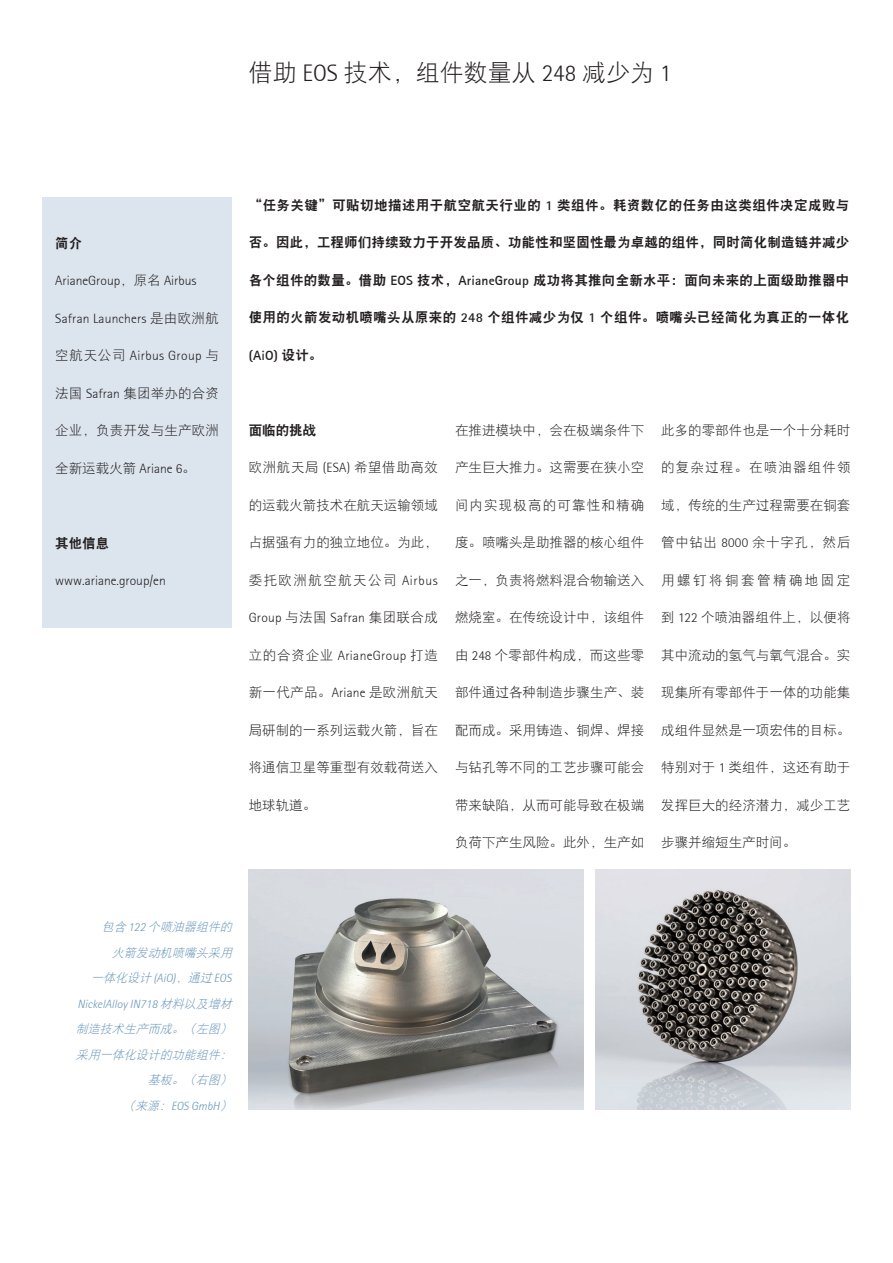
<style>
.page{position:relative;width:893px;height:1263px;background:#fff}
.page>*{position:absolute;margin:0;border:0;box-sizing:border-box;transform-origin:0 0}
.t1{font:24px "DF Hei W3";color:#231f20}
.t2{font:13.5px "DF Hei W3";color:#231f20}
.t3{font:13.5px "DF Hei W9";letter-spacing:.02em;color:#231f20}
.t4{font:13.5px "Rotis San Ser T Ligh";letter-spacing:.01em;color:#231f20}
.t5{font:13.5px "DF Hei W3";letter-spacing:.045em;color:#231f20}
.t6{font:13.5px "DF Hei W3";letter-spacing:.085em;color:#231f20}
.t7{font:13.5px "DF Hei W3";letter-spacing:.025em;color:#231f20}
.t8{font:13.5px "DF Hei W3";letter-spacing:.105em;color:#231f20}
.t9{font:13.5px "DF Hei W3";letter-spacing:.185em;color:#231f20}
.t10{font:700 13.5px "Rotis San Ser T";color:#231f20}
.t11{font:italic 12px/25.5px "DF Hei W3";color:#6898bb;text-align:right}
.t12{font:12px "Rotis San Ser T Ligh Ital";color:#6898bb}
.s1{font-family:"Rotis San Ser T Ligh"}
.s2{font-family:"DF Hei W3"}
.s3{font-family:"Rotis San Ser T";font-weight:700}
.s4{font-family:"DF Hei W9";font-weight:400}
.s5{font-family:"Rotis San Ser T Ligh Ital";font-style:normal}
.s6{font-family:"DF Hei W3";font-style:italic}
</style>
<div class="page">
<img style="left:249px;top:869px;width:334px;height:240px">
<img style="left:595px;top:869px;width:255px;height:241px">
<div style="left:43px;top:197px;width:189px;height:430px;background:#dce5ee"></div>
<h1 class="t1" style="left:249px;top:61px;width:424px">借助 <span class="s1">EOS</span> 技术，组件数量从 <span class="s1">248</span> 减少为 <span class="s1">1</span></h1>
<p class="t3" style="left:55px;top:236px;width:28px">简介</p>
<p class="t4" style="left:55px;top:272px;width:143px">ArianeGroup<span class="s2">，原名</span> Airbus</p>
<p class="t4" style="left:55px;top:310px;width:165px">Safran Launchers <span class="s2">是由欧洲航</span></p>
<p class="t4" style="left:55px;top:347px;width:165px"><span class="s2">空航天公司</span> Airbus Group <span class="s2">与</span></p>
<p class="t2" style="left:55px;top:386px;width:165px">法国 <span class="s1">Safran</span> 集团举办的合资</p>
<p class="t2" style="left:55px;top:424px;width:165px">企业，负责开发与生产欧洲</p>
<p class="t2" style="left:55px;top:461px;width:142px">全新运载火箭 <span class="s1">Ariane 6</span>。</p>
<p class="t3" style="left:55px;top:536px;width:56px">其他信息</p>
<p class="t4" style="left:55px;top:572px;width:112px">www.ariane.group/en</p>
<p class="t3" style="left:249px;top:198px;width:602px">“任务关键”可贴切地描述用于航空航天行业的 <span class="s3">1</span> 类组件。耗资数亿的任务由这类组件决定成败与</p>
<p class="t3" style="left:249px;top:235px;width:602px">否。因此，工程师们持续致力于开发品质、功能性和坚固性最为卓越的组件，同时简化制造链并减少</p>
<p class="t3" style="left:249px;top:273px;width:602px">各个组件的数量。借助 <span class="s3">EOS</span> 技术，<span class="s3">ArianeGroup</span> 成功将其推向全新水平：面向未来的上面级助推器中</p>
<p class="t3" style="left:249px;top:310px;width:602px">使用的火箭发动机喷嘴头从原来的 <span class="s3">248</span> 个组件减少为仅 <span class="s3">1</span> 个组件。喷嘴头已经简化为真正的一体化</p>
<p class="t10" style="left:249px;top:347px;width:75px">(AiO) <span class="s4">设计。</span></p>
<p class="t3" style="left:249px;top:423px;width:69px">面临的挑战</p>
<p class="t5" style="left:249px;top:460px;width:191px">欧洲航天局 <span class="s1">(ESA)</span> 希望借助高效</p>
<p class="t2" style="left:249px;top:498px;width:191px">的运载火箭技术在航天运输领域</p>
<p class="t2" style="left:249px;top:535px;width:191px">占据强有力的独立地位。为此，</p>
<p class="t8" style="left:249px;top:573px;width:191px">委托欧洲航空航天公司 <span class="s1">Airbus</span></p>
<p class="t4" style="left:249px;top:609px;width:191px">Group <span class="s2">与法国</span> Safran <span class="s2">集团联合成</span></p>
<p class="t4" style="left:249px;top:647px;width:191px"><span class="s2">立的合资企业</span> ArianeGroup <span class="s2">打造</span></p>
<p class="t7" style="left:249px;top:685px;width:191px">新一代产品。<span class="s1">Ariane</span> 是欧洲航天</p>
<p class="t2" style="left:249px;top:723px;width:191px">局研制的一系列运载火箭，旨在</p>
<p class="t2" style="left:249px;top:760px;width:191px">将通信卫星等重型有效载荷送入</p>
<p class="t2" style="left:249px;top:798px;width:69px">地球轨道。</p>
<p class="t2" style="left:455px;top:423px;width:191px">在推进模块中，会在极端条件下</p>
<p class="t2" style="left:455px;top:460px;width:191px">产生巨大推力。这需要在狭小空</p>
<p class="t6" style="left:455px;top:498px;width:191px">间内实现极高的可靠性和精确</p>
<p class="t2" style="left:455px;top:535px;width:191px">度。喷嘴头是助推器的核心组件</p>
<p class="t2" style="left:455px;top:573px;width:191px">之一，负责将燃料混合物输送入</p>
<p class="t2" style="left:455px;top:610px;width:191px">燃烧室。在传统设计中，该组件</p>
<p class="t2" style="left:455px;top:648px;width:191px">由 <span class="s1">248</span> 个零部件构成，而这些零</p>
<p class="t2" style="left:455px;top:685px;width:191px">部件通过各种制造步骤生产、装</p>
<p class="t2" style="left:455px;top:723px;width:191px">配而成。采用铸造、铜焊、焊接</p>
<p class="t2" style="left:455px;top:760px;width:191px">与钻孔等不同的工艺步骤可能会</p>
<p class="t2" style="left:455px;top:798px;width:191px">带来缺陷，从而可能导致在极端</p>
<p class="t2" style="left:455px;top:835px;width:191px">负荷下产生风险。此外，生产如</p>
<p class="t2" style="left:661px;top:423px;width:191px">此多的零部件也是一个十分耗时</p>
<p class="t6" style="left:661px;top:460px;width:191px">的复杂过程。在喷油器组件领</p>
<p class="t2" style="left:661px;top:498px;width:191px">域，传统的生产过程需要在铜套</p>
<p class="t5" style="left:661px;top:535px;width:191px">管中钻出 <span class="s1">8000</span> 余十字孔，然后</p>
<p class="t9" style="left:661px;top:573px;width:191px">用螺钉将铜套管精确地固定</p>
<p class="t2" style="left:661px;top:610px;width:191px">到 <span class="s1">122</span> 个喷油器组件上，以便将</p>
<p class="t2" style="left:661px;top:648px;width:191px">其中流动的氢气与氧气混合。实</p>
<p class="t2" style="left:661px;top:685px;width:191px">现集所有零部件于一体的功能集</p>
<p class="t2" style="left:661px;top:723px;width:191px">成组件显然是一项宏伟的目标。</p>
<p class="t2" style="left:661px;top:760px;width:191px">特别对于 <span class="s1">1</span> 类组件，这还有助于</p>
<p class="t2" style="left:661px;top:798px;width:191px">发挥巨大的经济潜力，减少工艺</p>
<p class="t2" style="left:661px;top:835px;width:136px">步骤并缩短生产时间。</p>
<p class="t11" style="left:91px;top:914px;width:145px">包含 <span class="s5">1 2 2</span> 个喷油器组件的火箭发动机喷嘴头采用<br>一体化设计 <span class="s5">(AiO)</span>，通过 <span class="s5">EOS</span></p>
<p class="t12" style="left:78px;top:996px;width:159px">NickelAlloy IN718 <span class="s6">材料以及增材</span></p>
<p class="t11" style="left:76px;top:1016px;width:161px">制造技术生产而成。（左图）采用一体化设计的功能组件：基板。（右图）</p>
<p class="t12" style="left:123px;top:1098px;width:113px"><span class="s6">（来源：</span>EOS GmbH<span class="s6">）</span></p>
</div>
